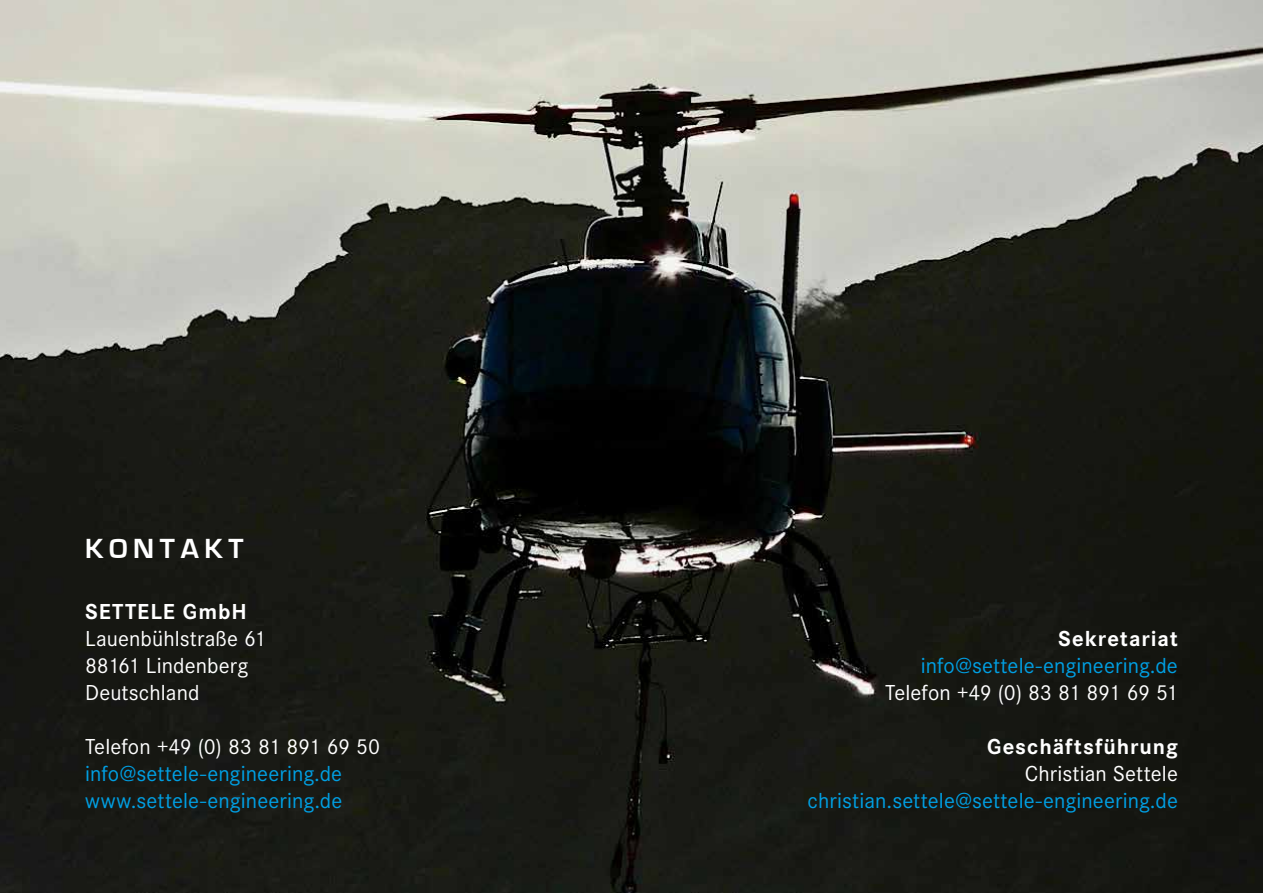
<style>
.page{position:relative;width:1263px;height:893px;background:#fff}
.page>*{position:absolute;margin:0;border:0;box-sizing:border-box;transform-origin:0 0}
.t1{font:700 28.5px "Eurostile";letter-spacing:.2em;color:#fff}
.t2{font:22.5px/27px "Corporate S";letter-spacing:.005em;color:#009fe3}
.t3{font:22.5px/27px "Corporate S";letter-spacing:.005em;color:#fff}
.t4{font:700 22.5px "Corporate S";letter-spacing:.045em;color:#fff}
.t5{font:22.5px "Corporate S";letter-spacing:-.02em;color:#fff}
</style>
<div class="page">
<img style="left:0;top:0;width:1263px;height:893px">
<p class="t1" style="left:85px;top:533px;width:160px">KONTAKT</p>
<p class="t4" style="left:85px;top:599px;width:163px">SETTELE GmbH</p>
<p class="t3" style="left:85px;top:625px;width:182px">Lauenbühlstraße 61<br>88161 Lindenberg<br>Deutschland</p>
<p class="t3" style="left:85px;top:733px;width:296px">Telefon +49 (0) 83 81 891 69 50</p>
<p class="t2" style="left:85px;top:760px;width:259px">info@settele-engineering.de www.settele-engineering.de</p>
<p class="t4" style="left:1058px;top:626px;width:121px">Sekretariat</p>
<p class="t2" style="left:921px;top:652px;width:259px">info@settele-engineering.de</p>
<p class="t5" style="left:885px;top:680px;width:294px">Telefon +49 (0) 83 81 891 69 51</p>
<p class="t4" style="left:987px;top:734px;width:192px">Geschäftsführung</p>
<p class="t3" style="left:1025px;top:760px;width:155px">Christian Settele</p>
<p class="t2" style="left:807px;top:787px;width:372px">christian.settele@settele-engineering.de</p>
</div>
